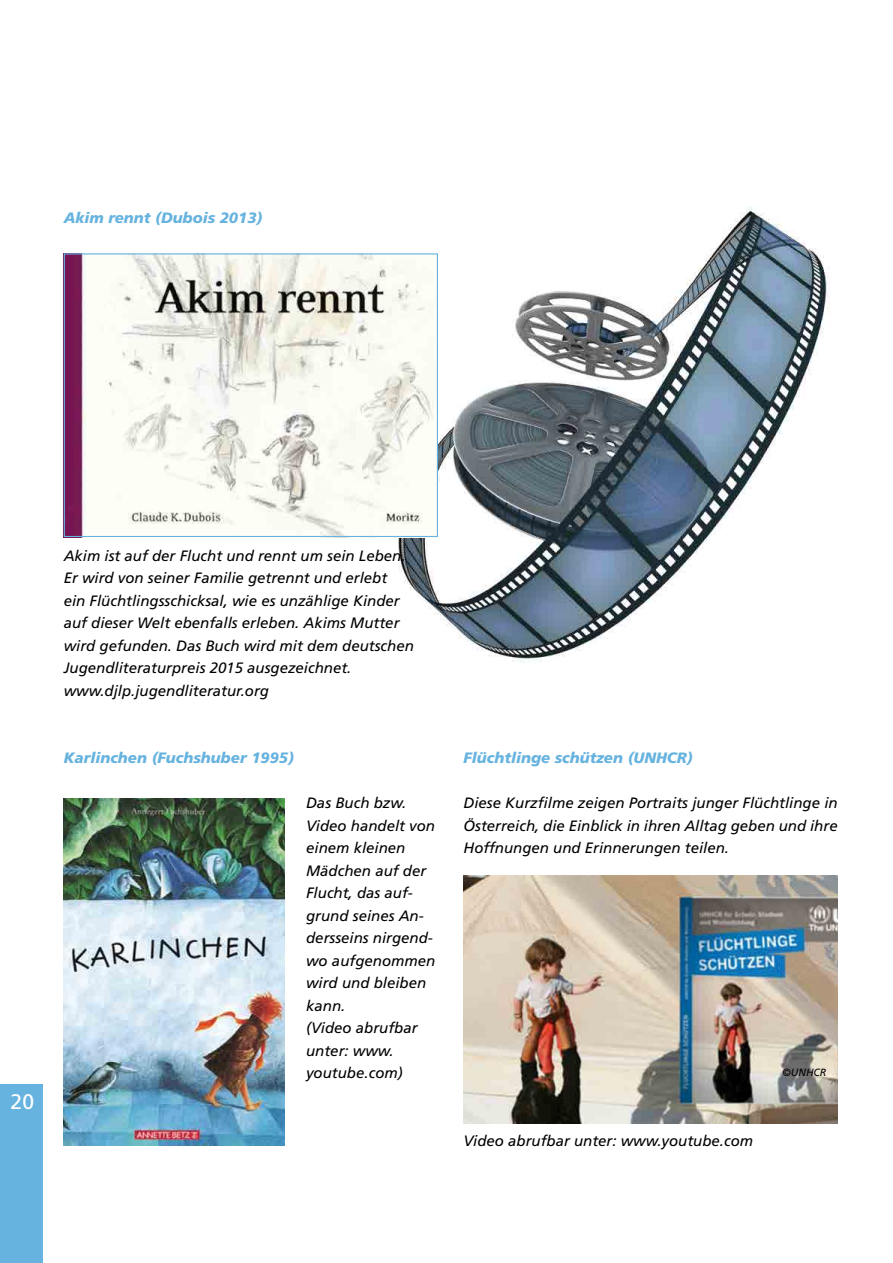
<style>
.page{position:relative;width:893px;height:1263px;background:#fff}
.page>*{position:absolute;margin:0;border:0;box-sizing:border-box;transform-origin:0 0}
.t1{font:21px "Frutiger";color:#fff}
.t2{font:italic 15px/22.5px "Frutiger";color:#000}
.t3{font:italic 900 15px "Frutiger";color:#67b3df}
.t4{font:italic 10.5px "Frutiger";color:#000}
</style>
<div class="page">
<div style="left:0;top:1084px;width:43px;height:179px;background:#67b3df"></div>
<img style="left:374px;top:207px;width:456px;height:456px">
<img style="left:66px;top:255px;width:370px;height:280px">
<div style="left:64px;top:253px;width:374px;height:284px;border:1px solid #67b3df"></div>
<img style="left:64px;top:798px;width:221px;height:348px">
<img style="left:463px;top:876px;width:375px;height:247px">
<p class="t3" style="left:64px;top:209px;width:200px">Akim rennt (Dubois 2013)</p>
<h1 class="t1" style="left:11px;top:1089px;width:25px">20</h1>
<p class="t2" style="left:64px;top:544px;width:352px">Akim ist auf der Flucht und rennt um sein Leben.<br>Er wird von seiner Familie getrennt und erlebt<br>ein Flüchtlingsschicksal, wie es unzählige Kinder auf dieser Welt ebenfalls erleben. Akims Mutter wird gefunden. Das Buch wird mit dem deutschen Jugendliteraturpreis 2015 ausgezeichnet. www.djlp.jugendliteratur.org</p>
<p class="t3" style="left:64px;top:749px;width:232px">Karlinchen (Fuchshuber 1995)</p>
<p class="t2" style="left:306px;top:791px;width:131px">Das Buch bzw.<br>Video handelt von einem kleinen<br>Mädchen auf der<br>Flucht, das auf&shy;grund seines An&shy;dersseins nirgend&shy;wo aufgenommen wird und bleiben kann.<br>(Video abrufbar unter: www. youtube.com)</p>
<p class="t3" style="left:463px;top:749px;width:231px">Flüchtlinge schützen (UNHCR)</p>
<p class="t2" style="left:463px;top:791px;width:376px;text-align:justify">Diese Kurzfilme zeigen Portraits junger Flüchtlinge in Österreich, die Einblick in ihren Alltag geben und ihre Hoffnungen und Erinnerungen teilen.</p>
<p class="t2" style="left:463px;top:1129px;width:291px">Video abrufbar unter: www.youtube.com</p>
<p class="t4" style="left:782px;top:1066px;width:45px">©UNHCR</p>
</div>
